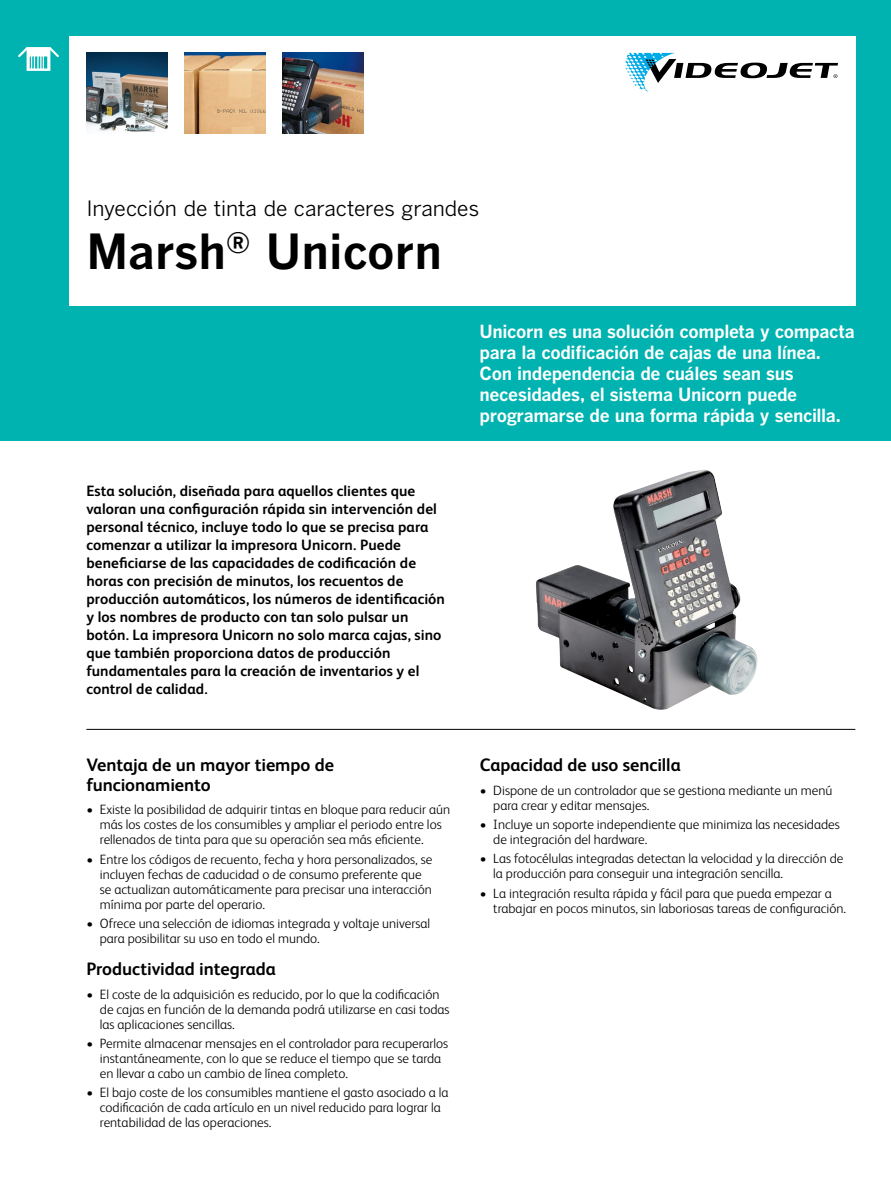
<style>
.page{position:relative;width:891px;height:1188px;background:#fff}
.page>*{position:absolute;margin:0;border:0;box-sizing:border-box;transform-origin:0 0}
.t1{font:700 48px "Benton Gothic";color:#000}
.t2{font:21px "Benton Gothic";letter-spacing:-.005em;color:#000}
.t3{font:700 18px/21px "Benton Gothic";letter-spacing:-.02em;color:#fff}
.t4{font:700 18px/19.5px "FS Albert Pro";letter-spacing:-.005em;color:#000}
.t5{font:700 15px/18px "FS Albert Pro";letter-spacing:.005em;color:#000}
.t6{font:300 13.5px/15px "FS Albert Pro";color:#000}
</style>
<div class="page">
<div style="left:0;top:0;width:891px;height:441px;background:#00b3b0"></div>
<div style="left:69px;top:36px;width:786px;height:270px;background:#fff"></div>
<svg style="left:18px;top:47px;width:41px;height:24px"></svg>
<hr style="left:86px;top:729px;width:769px;height:1px;background:#000">
<img style="left:185px;top:53px;width:81px;height:81px">
<img style="left:536px;top:470px;width:222px;height:240px">
<img style="left:283px;top:53px;width:81px;height:81px">
<img style="left:86px;top:53px;width:81px;height:79px">
<svg style="left:625px;top:53px;width:213px;height:39px"></svg>
<h2 class="t2" style="left:86px;top:197px;width:394px">Inyección de tinta de caracteres grandes</h2>
<h1 class="t1" style="left:86px;top:224px;width:357px">Marsh<sup>®</sup> Unicorn</h1>
<p class="t5" style="left:86px;top:481px;width:360px">Esta solución, diseñada para aquellos clientes que valoran una configuración rápida sin intervención del personal técnico, incluye todo lo que se precisa para comenzar a utilizar la impresora Unicorn. Puede beneficiarse de las capacidades de codificación de horas con precisión de minutos, los recuentos de producción automáticos, los números de identificación y los nombres de producto con tan solo pulsar un botón. La impresora Unicorn no solo marca cajas, sino que también proporciona datos de producción fundamentales para la creación de inventarios y el control de calidad.</p>
<h3 class="t4" style="left:86px;top:754px;width:249px">Ventaja de un mayor tiempo de funcionamiento</h3>
<p class="t6" style="left:100px;top:801px;width:352px;text-indent:-14px">• Existe la posibilidad de adquirir tintas en bloque para reducir aún más los costes de los consumibles y ampliar el periodo entre los rellenados de tinta para que su operación sea más eficiente.</p>
<p class="t6" style="left:100px;top:851px;width:334px;text-indent:-14px">• Entre los códigos de recuento, fecha y hora personalizados, se incluyen fechas de caducidad o de consumo preferente que se actualizan automáticamente para precisar una interacción mínima por parte del operario.</p>
<p class="t6" style="left:100px;top:915px;width:332px;text-indent:-14px">• Ofrece una selección de idiomas integrada y voltaje universal para posibilitar su uso en todo el mundo.</p>
<h3 class="t4" style="left:86px;top:958px;width:191px">Productividad integrada</h3>
<p class="t6" style="left:100px;top:986px;width:351px;text-indent:-14px">• El coste de la adquisición es reducido, por lo que la codificación de cajas en función de la demanda podrá utilizarse en casi todas las aplicaciones sencillas.</p>
<p class="t6" style="left:100px;top:1035px;width:350px;text-indent:-14px">• Permite almacenar mensajes en el controlador para recuperarlos instantáneamente, con lo que se reduce el tiempo que se tarda en llevar a cabo un cambio de línea completo.</p>
<p class="t6" style="left:100px;top:1084px;width:350px;text-indent:-14px">• El bajo coste de los consumibles mantiene el gasto asociado a la codificación de cada artículo en un nivel reducido para lograr la rentabilidad de las operaciones.</p>
<h3 class="t3" style="left:480px;top:321px;width:377px">Unicorn es una solución completa y compacta para la codificación de cajas de una línea.<br>Con independencia de cuáles sean sus necesidades, el sistema Unicorn puede programarse de una forma rápida y sencilla.</h3>
<h3 class="t4" style="left:480px;top:754px;width:203px">Capacidad de uso sencilla</h3>
<p class="t6" style="left:493px;top:782px;width:341px;text-indent:-14px">• Dispone de un controlador que se gestiona mediante un menú para crear y editar mensajes.</p>
<p class="t6" style="left:493px;top:816px;width:348px;text-indent:-14px">• Incluye un soporte independiente que minimiza las necesidades de integración del hardware.</p>
<p class="t6" style="left:493px;top:850px;width:352px;text-indent:-14px">• Las fotocélulas integradas detectan la velocidad y la dirección de la producción para conseguir una integración sencilla.</p>
<p class="t6" style="left:493px;top:885px;width:354px;text-indent:-14px">• La integración resulta rápida y fácil para que pueda empezar a trabajar en pocos minutos, sin laboriosas tareas de configuración.</p>
</div>
